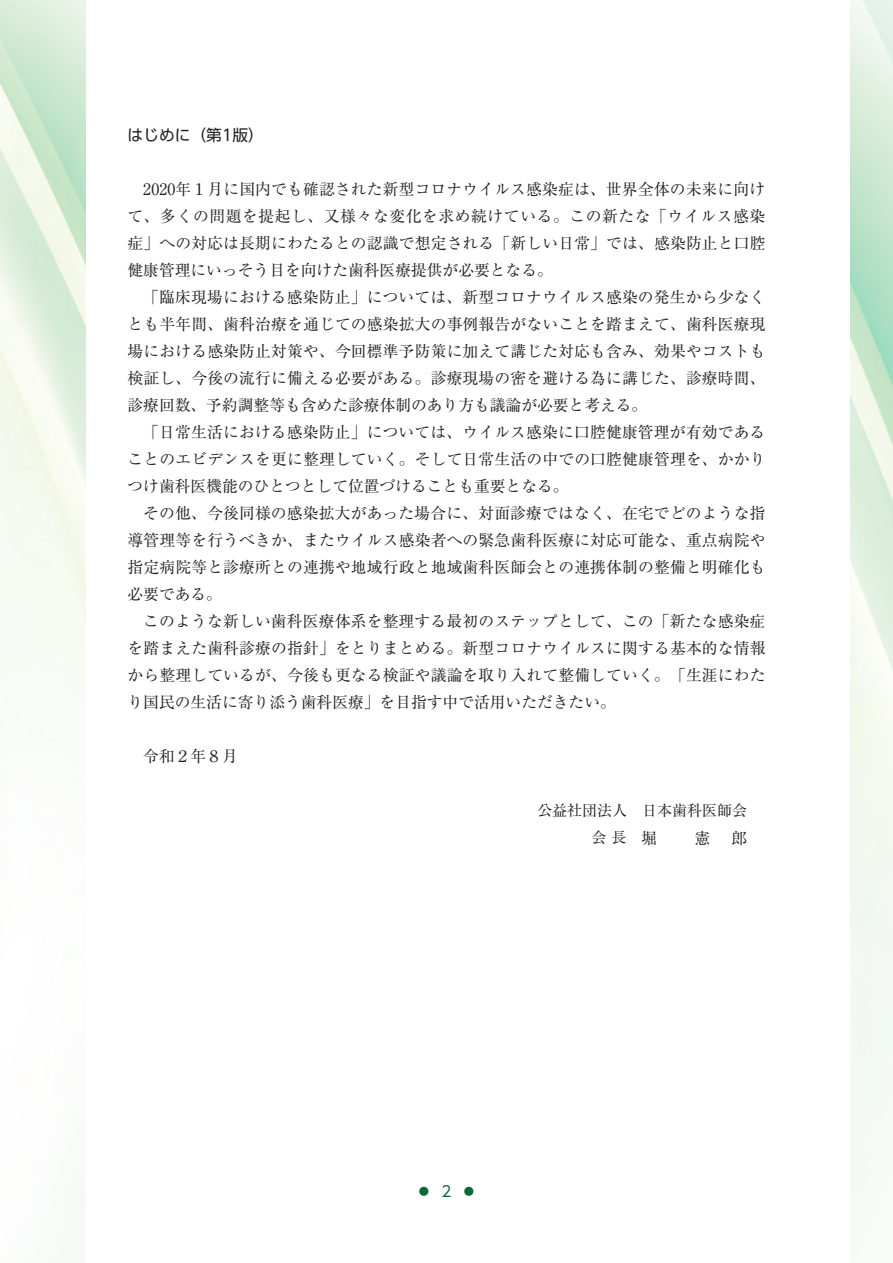
<style>
.page{position:relative;width:893px;height:1263px;background:#fff}
.page>*{position:absolute;margin:0;border:0;box-sizing:border-box;transform-origin:0 0}
.本文{font:15.75px/27px "Ryumin Pro";color:#231f20;text-align:justify}
.小見出し2{font:15.75px "UD Shin Go Pro";color:#231f20}
.本文-2{font:15px "Ryumin Pro";color:#231f20}
.t1{font:15px "UD Shin Go Pr 6 N";color:#0c6638}
.s1{font-size:15px}
</style>
<div class="page">
<img style="left:850px;top:0;width:43px;height:1263px">
<img style="left:0;top:0;width:85px;height:1263px">
<p class="小見出し2" style="left:128px;top:123px;width:138px">はじめに（第1版）</p>
<p class="本文" style="left:128px;top:175px;width:639px;text-indent:16px">2020年１月に国内でも確認された新型コロナウイルス感染症は、世界全体の未来に向けて、多くの問題を提起し、又様々な変化を求め続けている。この新たな「ウイルス感染症」への対応は長期にわたるとの認識で想定される「新しい日常」では、感染防止と口腔健康管理にいっそう目を向けた歯科医療提供が必要となる。</p>
<p class="本文" style="left:128px;top:283px;width:639px;text-indent:16px">「臨床現場における感染防止」については、新型コロナウイルス感染の発生から少なくとも半年間、歯科治療を通じての感染拡大の事例報告がないことを踏まえて、歯科医療現場における感染防止対策や、今回標準予防策に加えて講じた対応も含み、効果やコストも検証し、今後の流行に備える必要がある。診療現場の密を避ける為に講じた、診療時間、診療回数、予約調整等も含めた診療体制のあり方も議論が必要と考える。</p>
<p class="本文" style="left:128px;top:418px;width:639px;text-indent:16px">「日常生活における感染防止」については、ウイルス感染に口腔健康管理が有効であることのエビデンスを更に整理していく。そして日常生活の中での口腔健康管理を、かかりつけ歯科医機能のひとつとして位置づけることも重要となる。</p>
<p class="本文" style="left:128px;top:499px;width:639px;text-indent:16px">その他、今後同様の感染拡大があった場合に、対面診療ではなく、在宅でどのような指導管理等を行うべきか、またウイルス感染者への緊急歯科医療に対応可能な、重点病院や指定病院等と診療所との連携や地域行政と地域歯科医師会との連携体制の整備と明確化も必要である。</p>
<p class="本文" style="left:128px;top:607px;width:639px;text-indent:16px">このような新しい歯科医療体系を整理する最初のステップとして、この「新たな感染症を踏まえた歯科診療の指針」をとりまとめる。新型コロナウイルスに関する基本的な情報から整理しているが、今後も更なる検証や議論を取り入れて整備していく。「生涯にわたり国民の生活に寄り添う歯科医療」を目指す中で活用いただきたい。</p>
<p class="本文" style="left:143px;top:742px;width:96px">令和２年８月</p>
<p class="本文-2" style="left:537px;top:799px;width:211px">公益社団法人　日本歯科医師会</p>
<p class="本文" style="left:592px;top:823px;width:157px"><span class="s1">会長　</span>堀　　憲　郎</p>
<p class="t1" style="left:442px;top:1179px;width:11px">2</p>
<p class="t1" style="left:416px;top:1179px;width:61px">◦　　◦</p>
</div>
